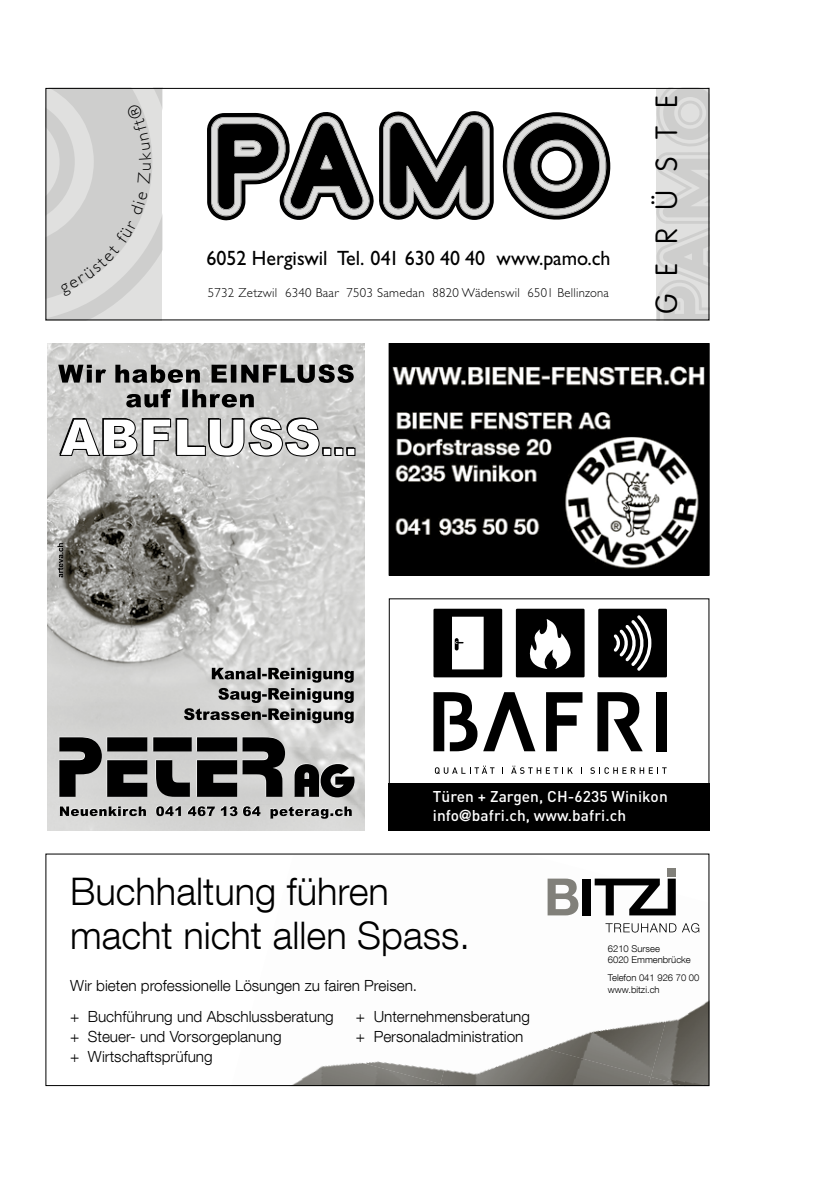
<style>
.page{position:relative;width:840px;height:1191px;background:#fff}
.page>*{position:absolute;margin:0;border:0;box-sizing:border-box;transform-origin:0 0}
.t1{font:300 38px/44px "Helvetica Neue LT Com";color:#000}
.t2{font:100 30.2px "VAG Rounded LT";letter-spacing:.61em;color:#000}
.t3{font:20.8px "Gill Sans Std";color:#000}
.t4{font:300 15.4px/20px "Helvetica Neue LT Com";color:#000}
.t5{font:500 15.4px/19.2px "DIN";letter-spacing:.005em;color:#fff}
.t6{font:300 13px "Gill Sans Std";letter-spacing:.02em;color:#000}
.t7{font:300 9.4px/11.4px "Helvetica Neue LT Com";color:#000}
.s1{font-family:"Helvetica Neue";font-weight:700}
</style>
<div class="page">
<div style="left:47px;top:804px;width:318px;height:26px;background:#d7d7d6"></div>
<img style="left:47px;top:343px;width:318px;height:461px">
<svg style="left:58px;top:364px;width:297px;height:93px"></svg>
<svg style="left:57px;top:543px;width:6px;height:34px"></svg>
<svg style="left:59px;top:736px;width:295px;height:61px;background:#646463"></svg>
<svg style="left:59px;top:805px;width:292px;height:13px;background:#959594"></svg>
<svg style="left:184px;top:668px;width:169px;height:55px;background:#989897"></svg>
<svg style="left:656px;top:90px;width:51px;height:228px;background:#d6d6d5"></svg>
<svg style="left:207px;top:111px;width:403px;height:109px"></svg>
<img style="left:390px;top:345px;width:317px;height:228px">
<div style="left:388px;top:343px;width:321px;height:232px;border:1px solid #000"></div>
<svg style="left:546px;top:692px;width:36px;height:59px"></svg>
<div style="left:655px;top:692px;width:11px;height:59px;background:#000"></div>
<svg style="left:597px;top:692px;width:45px;height:59px"></svg>
<svg style="left:433px;top:692px;width:44px;height:59px"></svg>
<svg style="left:483px;top:692px;width:52px;height:59px"></svg>
<svg style="left:515px;top:608px;width:70px;height:69px"></svg>
<svg style="left:598px;top:608px;width:68px;height:69px;background:#262626"></svg>
<svg style="left:433px;top:608px;width:69px;height:69px"></svg>
<svg style="left:434px;top:765px;width:60px;height:9px"></svg>
<svg style="left:511px;top:765px;width:61px;height:9px"></svg>
<svg style="left:590px;top:767px;width:76px;height:7px"></svg>
<div style="left:388px;top:783px;width:321px;height:47px;background:#000"></div>
<div style="left:388px;top:598px;width:321px;height:233px;border:1px solid #000"></div>
<img style="left:666px;top:900px;width:41px;height:184px">
<img style="left:547px;top:906px;width:135px;height:112px">
<img style="left:547px;top:965px;width:119px;height:111px">
<img style="left:440px;top:1024px;width:210px;height:60px">
<img style="left:648px;top:1076px;width:37px;height:8px">
<img style="left:294px;top:1061px;width:146px;height:23px">
<svg style="left:547px;top:878px;width:31px;height:37px"></svg>
<div style="left:582px;top:878px;width:8px;height:37px;background:#000"></div>
<svg style="left:594px;top:878px;width:81px;height:37px"></svg>
<svg style="left:605px;top:923px;width:94px;height:9px"></svg>
<div style="left:667px;top:868px;width:8px;height:9px;background:#81807a"></div>
<div style="left:45px;top:853px;width:664px;height:233px;border:1px solid #000"></div>
<svg style="left:45px;top:88px;width:117px;height:232px;background:#d0d0cf"></svg>
<h3 class="t3" style="left:206px;top:246px;width:405px">6052 Hergiswil Tel. 041 630 40 40 www.pamo.ch</h3>
<p class="t6" style="left:208px;top:286px;width:402px">5732 Zetzwil 6340 Baar 7503 Samedan 8820 Wädenswil 6501 Bellinzona</p>
<h2 class="t2" style="left:649px;top:314px;width:221px;rotate:-90deg">GERÜSTE</h2>
<p class="t5" style="left:432px;top:786px;width:236px">Türen + Zargen, CH-6235 Winikon info<span class="s1">@</span>bafri.ch, www.bafri.ch</p>
<h1 class="t1" style="left:70px;top:869px;width:401px">Buchhaltung führen macht nicht allen Spass.</h1>
<p class="t7" style="left:607px;top:943px;width:84px">6210 Sursee<br>6020 Emmenbrücke</p>
<p class="t7" style="left:607px;top:972px;width:93px">Telefon 041 926 70 00</p>
<p class="t4" style="left:70px;top:975px;width:348px">Wir bieten professionelle Lösungen zu fairen Preisen.</p>
<p class="t7" style="left:607px;top:983px;width:53px">www.bitzi.ch</p>
<p class="t4" style="left:356px;top:1006px;width:176px">+ Unternehmensberatung + Personaladministration</p>
<p class="t4" style="left:70px;top:1006px;width:265px">+ Buchführung und Abschlussberatung + Steuer- und Vorsorgeplanung<br>+ Wirtschaftsprüfung</p>
</div>
